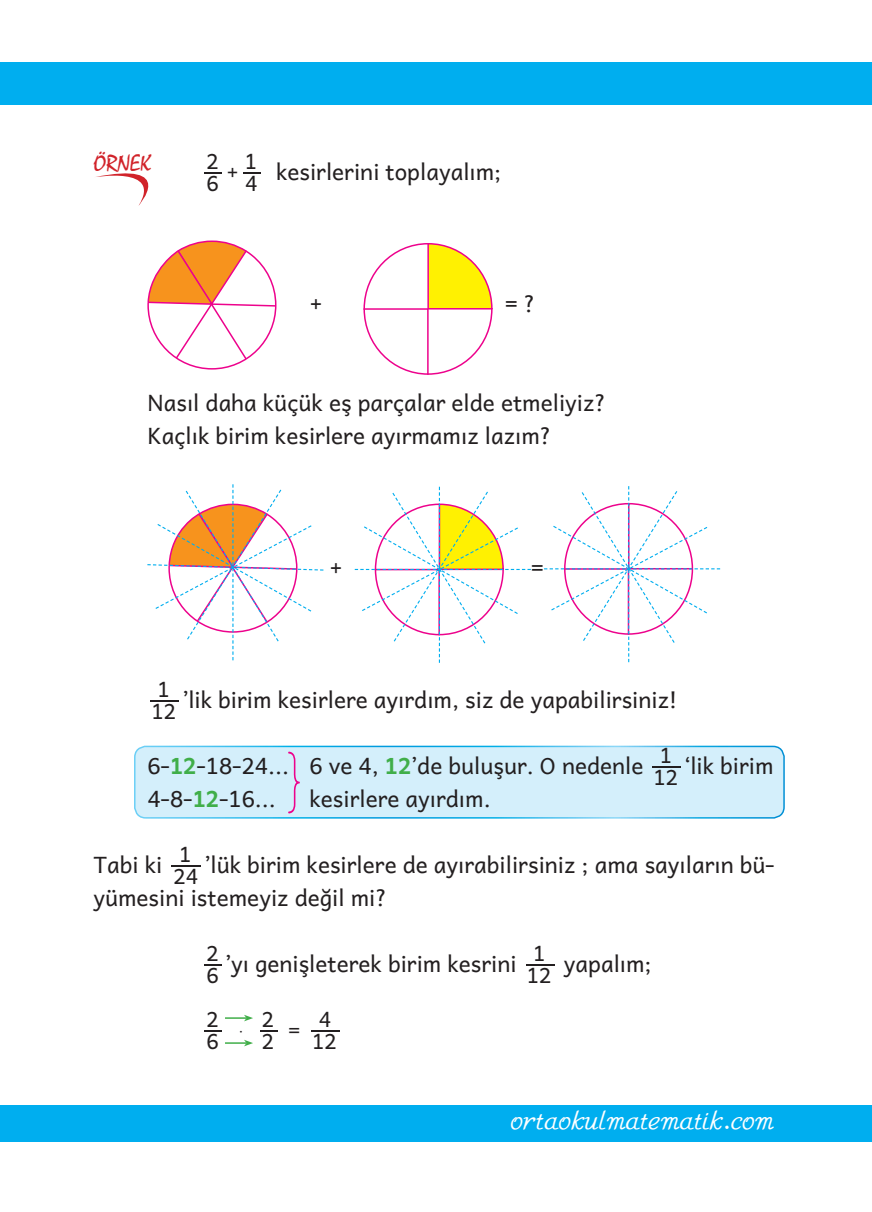
<style>
.page{position:relative;width:872px;height:1212px;background:#fff}
.page>*{position:absolute;margin:0;border:0;box-sizing:border-box;transform-origin:0 0}
.t1{font:28.5px "M Ma Gauss";color:#fff}
.t2{font:24px "Mistral";color:#d1232a}
.Normal_Gövde{font:22.5px/33px "Andika New Basic";color:#231f20}
.t3{font:21px "Andika New Basic";color:#231f20}
.t4{font:21px "MM Binary";color:#231f20}
.s1{font-weight:700;color:#40ae49}
</style>
<div class="page">
<div style="left:0;top:1106px;width:21px;height:36px;background:#00aeef"></div>
<div style="left:0;top:62px;width:21px;height:43px;background:#00aeef"></div>
<div style="left:21px;top:1106px;width:851px;height:36px;background:#00aeef"></div>
<div style="left:21px;top:62px;width:851px;height:43px;background:#00aeef"></div>
<div style="left:135px;top:746px;width:649px;height:72px;background:#d4effb;border-radius:11px"></div>
<div style="left:134px;top:746px;width:650px;height:73px;border:2px solid #fff;border-radius:11px"></div>
<svg style="left:96px;top:173px;width:53px;height:33px"></svg>
<svg style="left:204px;top:172px;width:18px;height:1px"></svg>
<svg style="left:243px;top:172px;width:18px;height:1px"></svg>
<svg style="left:147px;top:240px;width:130px;height:130px"></svg>
<svg style="left:363px;top:243px;width:130px;height:132px"></svg>
<svg style="left:147px;top:484px;width:177px;height:176px"></svg>
<svg style="left:355px;top:487px;width:176px;height:176px"></svg>
<svg style="left:544px;top:486px;width:176px;height:176px"></svg>
<svg style="left:150px;top:700px;width:29px;height:1px"></svg>
<svg style="left:652px;top:766px;width:29px;height:1px"></svg>
<svg style="left:172px;top:865px;width:29px;height:1px"></svg>
<svg style="left:204px;top:964px;width:18px;height:1px"></svg>
<svg style="left:526px;top:964px;width:28px;height:1px"></svg>
<svg style="left:204px;top:1030px;width:18px;height:1px"></svg>
<svg style="left:260px;top:1030px;width:17px;height:1px"></svg>
<svg style="left:311px;top:1030px;width:29px;height:1px"></svg>
<svg style="left:288px;top:751px;width:12px;height:62px"></svg>
<hr style="left:225px;top:1017px;width:21px;height:2px;background:#40ae49">
<svg style="left:244px;top:1015px;width:9px;height:6px"></svg>
<hr style="left:225px;top:1042px;width:21px;height:2px;background:#40ae49">
<svg style="left:244px;top:1040px;width:9px;height:6px"></svg>
<p class="t2" style="left:94px;top:149px;width:59px">ÖRNEK</p>
<p class="t3" style="left:206px;top:142px;width:14px">2</p>
<p class="t3" style="left:206px;top:164px;width:14px">6</p>
<p class="t3" style="left:245px;top:142px;width:14px">1</p>
<p class="t3" style="left:226px;top:153px;width:14px">+</p>
<p class="Normal_Gövde" style="left:276px;top:152px;width:227px">kesirlerini toplayalım;</p>
<p class="t3" style="left:245px;top:164px;width:14px">4</p>
<p class="Normal_Gövde" style="left:309px;top:284px;width:15px">+</p>
<p class="Normal_Gövde" style="left:504px;top:284px;width:32px">= ?</p>
<p class="Normal_Gövde" style="left:147px;top:383px;width:460px">Nasıl daha küçük eş parçalar elde etmeliyiz?</p>
<p class="Normal_Gövde" style="left:147px;top:416px;width:405px">Kaçlık birim kesirlere ayırmamız lazım?</p>
<p class="Normal_Gövde" style="left:329px;top:548px;width:15px">+</p>
<p class="Normal_Gövde" style="left:531px;top:548px;width:15px">=</p>
<p class="t3" style="left:158px;top:670px;width:14px">1</p>
<p class="t3" style="left:151px;top:692px;width:26px">12</p>
<p class="Normal_Gövde" style="left:182px;top:680px;width:496px">’lik birim kesirlere ayırdım, siz de yapabilirsiniz!</p>
<p class="Normal_Gövde" style="left:147px;top:746px;width:497px">6-<span class="s1">12</span>-18-24... 6 ve 4, <span class="s1">12</span>’de buluşur. O nedenle</p>
<p class="Normal_Gövde" style="left:147px;top:779px;width:130px">4-8-<span class="s1">12</span>-16...</p>
<p class="Normal_Gövde" style="left:309px;top:779px;width:183px">kesirlere ayırdım.</p>
<p class="t3" style="left:659px;top:736px;width:14px">1</p>
<p class="t3" style="left:653px;top:758px;width:26px">12</p>
<p class="Normal_Gövde" style="left:684px;top:746px;width:91px">‘lik birim</p>
<p class="t3" style="left:179px;top:835px;width:14px">1</p>
<p class="Normal_Gövde" style="left:93px;top:845px;width:683px;text-indent:111px">’lük birim kesirlere de ayırabilirsiniz ; ama sayıların bü&shy;yümesini istemeyiz değil mi?</p>
<p class="Normal_Gövde" style="left:93px;top:845px;width:71px">Tabi ki</p>
<p class="t3" style="left:173px;top:857px;width:26px">24</p>
<p class="t3" style="left:206px;top:934px;width:14px">2</p>
<p class="t3" style="left:206px;top:956px;width:14px">6</p>
<p class="Normal_Gövde" style="left:225px;top:944px;width:293px">’yı genişleterek birim kesrini</p>
<p class="t3" style="left:533px;top:934px;width:14px">1</p>
<p class="t3" style="left:527px;top:956px;width:26px">12</p>
<p class="Normal_Gövde" style="left:564px;top:944px;width:89px">yapalım;</p>
<p class="t3" style="left:206px;top:1000px;width:14px">2</p>
<p class="t3" style="left:206px;top:1022px;width:14px">6</p>
<p class="t3" style="left:262px;top:1000px;width:14px">2</p>
<p class="t4" style="left:239px;top:1021px;width:5px">$</p>
<p class="t3" style="left:288px;top:1011px;width:14px">=</p>
<p class="t3" style="left:262px;top:1022px;width:14px">2</p>
<p class="t3" style="left:319px;top:1000px;width:14px">4</p>
<p class="t3" style="left:312px;top:1022px;width:26px">12</p>
<p class="t1" style="left:511px;top:1104px;width:265px">ortaokulmatematik.com</p>
</div>
